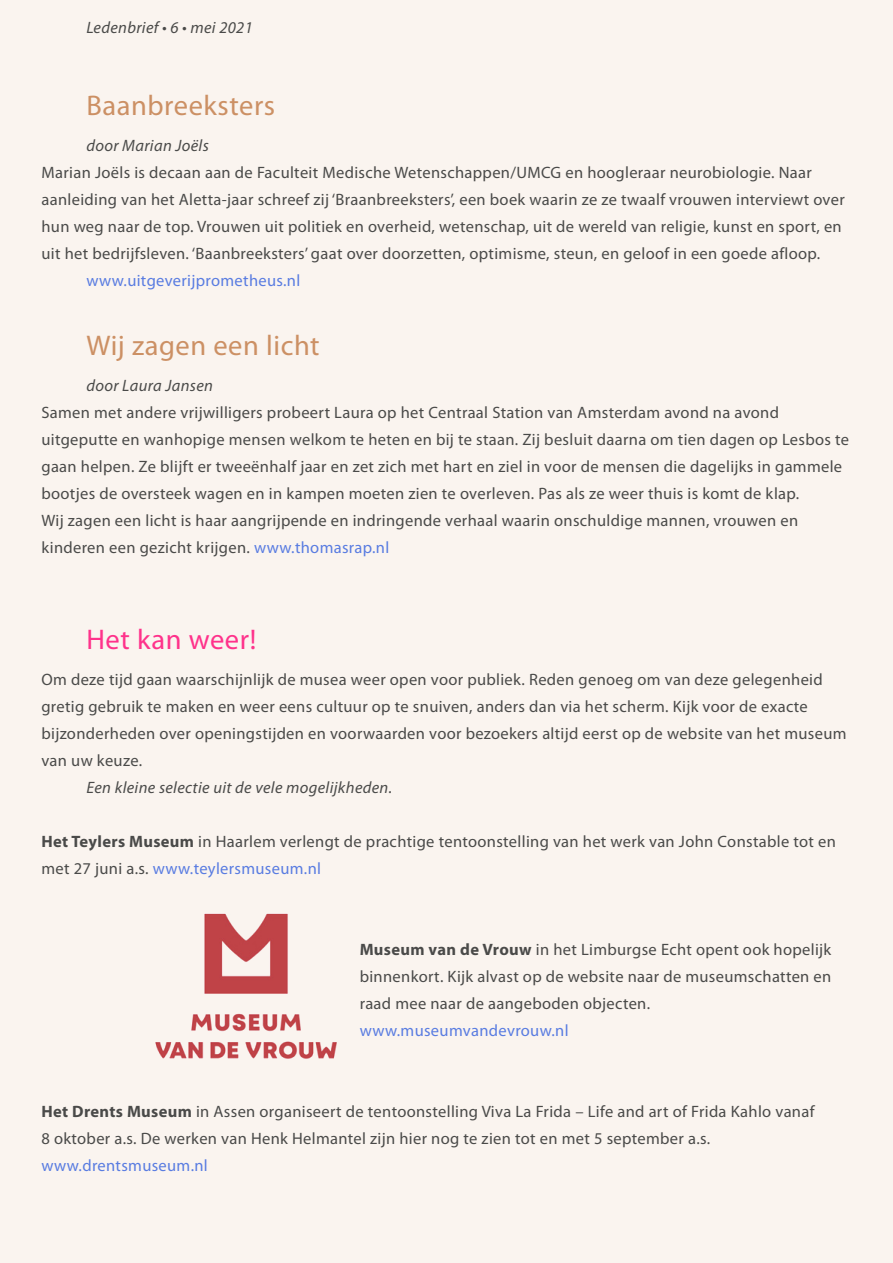
<style>
.page{position:relative;width:893px;height:1263px;background:#faf4ef}
.page>*{position:absolute;margin:0;border:0;box-sizing:border-box;transform-origin:0 0}
.t1{font:28.5px "Myriad Pro";letter-spacing:.02em;color:#cc9064}
.t2{font:28.5px "Myriad Pro";letter-spacing:.02em;color:#ff328b}
.t3{font:16.5px/27px "Myriad Pro";letter-spacing:.02em;color:#4a4a49}
.t4{font:italic 16.5px "Myriad Pro";letter-spacing:.02em;color:#4a4a49}
.t5{font:16.5px "Myriad Pro";letter-spacing:.02em;color:#597ce1}
.s1{color:#597ce1}
.s2{font-weight:700}
</style>
<div class="page">
<img style="left:155px;top:913px;width:182px;height:146px">
<p class="t4" style="left:86px;top:19px;width:168px">Ledenbrief • 6 • mei 2021</p>
<h1 class="t1" style="left:86px;top:90px;width:190px">Baanbreeksters</h1>
<p class="t4" style="left:86px;top:137px;width:124px">door Marian Joëls</p>
<p class="t3" style="left:41px;top:159px;width:805px">Marian Joëls is decaan aan de Faculteit Medische Wetenschappen/UMCG en hoogleraar neurobiologie. Naar aanleiding van het Aletta-jaar schreef zij ‘Braanbreeksters’, een boek waarin ze ze twaalf vrouwen interviewt over hun weg naar de top. Vrouwen uit politiek en overheid, wetenschap, uit de wereld van religie, kunst en sport, en uit het bedrijfsleven. ‘Baanbreeksters’ gaat over doorzetten, optimisme, steun, en geloof in een goede afloop.</p>
<p class="t5" style="left:86px;top:271px;width:215px">www.uitgeverijprometheus.nl</p>
<h1 class="t1" style="left:86px;top:330px;width:235px">Wij zagen een licht</h1>
<p class="t4" style="left:86px;top:377px;width:128px">door Laura Jansen</p>
<p class="t3" style="left:41px;top:399px;width:809px">Samen met andere vrijwilligers probeert Laura op het Centraal Station van Amsterdam avond na avond uitgeputte en wanhopige mensen welkom te heten en bij te staan. Zij besluit daarna om tien dagen op Lesbos te gaan helpen. Ze blijft er tweeënhalf jaar en zet zich met hart en ziel in voor de mensen die dagelijks in gammele bootjes de oversteek wagen en in kampen moeten zien te overleven. Pas als ze weer thuis is komt de klap.<br>Wij zagen een licht is haar aangrijpende en indringende verhaal waarin onschuldige mannen, vrouwen en kinderen een gezicht krijgen. <span class="s1">www.thomasrap.nl</span></p>
<h1 class="t2" style="left:86px;top:624px;width:171px">Het kan weer!</h1>
<p class="t3" style="left:41px;top:666px;width:806px">Om deze tijd gaan waarschijnlijk de musea weer open voor publiek. Reden genoeg om van deze gelegenheid gretig gebruik te maken en weer eens cultuur op te snuiven, anders dan via het scherm. Kijk voor de exacte bijzonderheden over openingstijden en voorwaarden voor bezoekers altijd eerst op de website van het museum van uw keuze.</p>
<p class="t4" style="left:86px;top:778px;width:307px">Een kleine selectie uit de vele mogelijkheden.</p>
<p class="t3" style="left:41px;top:828px;width:796px"><span class="s2">Het Teylers Museum</span> in Haarlem verlengt de prachtige tentoonstelling van het werk van John Constable tot en met 27 juni a.s. <span class="s1">www.teylersmuseum.nl</span></p>
<p class="t3" style="left:360px;top:936px;width:473px;text-align:justify"><span class="s2">Museum van de Vrouw</span> in het Limburgse Echt opent ook hopelijk binnenkort. Kijk alvast op de website naar de museumschatten en raad mee naar de aangeboden objecten.</p>
<p class="t5" style="left:360px;top:1021px;width:210px">www.museumvandevrouw.nl</p>
<p class="t3" style="left:41px;top:1098px;width:775px"><span class="s2">Het Drents Museum</span> in Assen organiseert de tentoonstelling Viva La Frida – Life and art of Frida Kahlo vanaf<br>8 oktober a.s. De werken van Henk Helmantel zijn hier nog te zien tot en met 5 september a.s.</p>
<p class="t5" style="left:41px;top:1156px;width:168px">www.drentsmuseum.nl</p>
</div>
